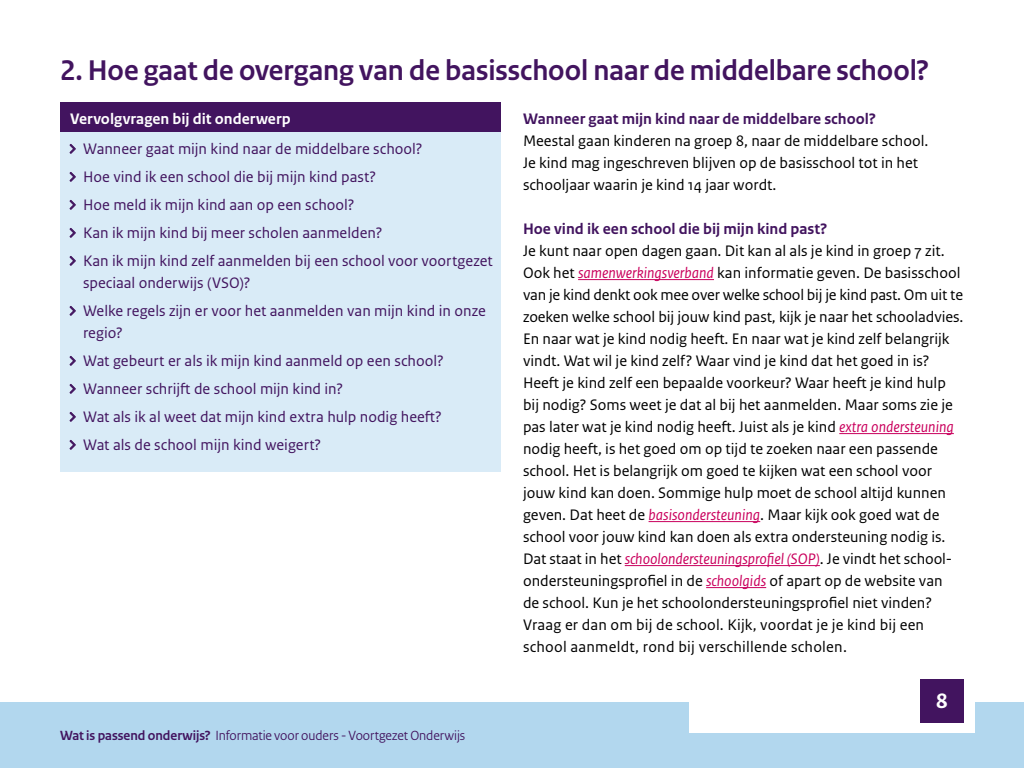
<style>
.page{position:relative;width:1024px;height:768px;background:#fff}
.page>*{position:absolute;margin:0;border:0;box-sizing:border-box;transform-origin:0 0}
.Pagina_Titel{font:700 30px "Rijksoverheid Sans Heading";color:#42145f}
.t1{font:700 22px "Rijksoverheid Sans Text";color:#fff}
.Broodtekst{font:16px/22px "Rijksoverheid Sans Text";color:#000}
.TOC_Paragraaf{font:16px/22px "Rijksoverheid Sans Text";color:#42145f}
.Tussenkop{font:700 16px "Rijksoverheid Sans Text";color:#42145f}
.TOC_Titel_Paragraaf{font:700 16px "Rijksoverheid Sans Text";color:#fff}
.t2{font:14px "Rijksoverheid Sans Heading";letter-spacing:-.005em;color:#42145f}
.s1{font-weight:700}
.s2{font-style:italic;color:#ca005d}
</style>
<div class="page">
<div style="left:60px;top:102px;width:441px;height:30px;background:#42145f"></div>
<div style="left:60px;top:132px;width:441px;height:44px;background:#d9ebf7"></div>
<div style="left:60px;top:160px;width:441px;height:44px;background:#d9ebf7"></div>
<div style="left:60px;top:188px;width:441px;height:44px;background:#d9ebf7"></div>
<div style="left:60px;top:216px;width:441px;height:44px;background:#d9ebf7"></div>
<div style="left:60px;top:244px;width:441px;height:66px;background:#d9ebf7"></div>
<div style="left:60px;top:294px;width:441px;height:66px;background:#d9ebf7"></div>
<div style="left:60px;top:344px;width:441px;height:44px;background:#d9ebf7"></div>
<div style="left:60px;top:372px;width:441px;height:44px;background:#d9ebf7"></div>
<div style="left:60px;top:400px;width:441px;height:44px;background:#d9ebf7"></div>
<div style="left:60px;top:428px;width:441px;height:44px;background:#d9ebf7"></div>
<hr style="left:578px;top:279px;width:136px;height:1px;background:#ca005d">
<hr style="left:839px;top:433px;width:115px;height:1px;background:#ca005d">
<hr style="left:649px;top:521px;width:111px;height:1px;background:#ca005d">
<hr style="left:625px;top:565px;width:195px;height:1px;background:#ca005d">
<hr style="left:706px;top:587px;width:60px;height:1px;background:#ca005d">
<div style="left:0;top:702px;width:1024px;height:66px;background:#b2d7ee"></div>
<div style="left:689px;top:670px;width:286px;height:63px;background:#fff"></div>
<div style="left:920px;top:679px;width:44px;height:44px;background:#42145f"></div>
<h2 class="Pagina_Titel" style="left:60px;top:53px;width:871px">2. Hoe gaat de overgang van de basisschool naar de middelbare school?</h2>
<h3 class="TOC_Titel_Paragraaf" style="left:70px;top:110px;width:222px">Vervolgvragen bij dit onderwerp</h3>
<h4 class="TOC_Paragraaf" style="left:83px;top:138px;width:341px">Wanneer gaat mijn kind naar de middelbare school?</h4>
<h4 class="TOC_Paragraaf" style="left:83px;top:166px;width:295px">Hoe vind ik een school die bij mijn kind past?</h4>
<h4 class="TOC_Paragraaf" style="left:83px;top:194px;width:273px">Hoe meld ik mijn kind aan op een school?</h4>
<h4 class="TOC_Paragraaf" style="left:83px;top:222px;width:301px">Kan ik mijn kind bij meer scholen aanmelden?</h4>
<h4 class="TOC_Paragraaf" style="left:83px;top:250px;width:411px">Kan ik mijn kind zelf aanmelden bij een school voor voortgezet speciaal onderwijs (VSO)?</h4>
<h4 class="TOC_Paragraaf" style="left:83px;top:300px;width:404px">Welke regels zijn er voor het aanmelden van mijn kind in onze regio?</h4>
<h4 class="TOC_Paragraaf" style="left:83px;top:350px;width:362px">Wat gebeurt er als ik mijn kind aanmeld op een school?</h4>
<h4 class="TOC_Paragraaf" style="left:83px;top:378px;width:262px">Wanneer schrijft de school mijn kind in?</h4>
<h4 class="TOC_Paragraaf" style="left:83px;top:406px;width:360px">Wat als ik al weet dat mijn kind extra hulp nodig heeft?</h4>
<h4 class="TOC_Paragraaf" style="left:83px;top:434px;width:240px">Wat als de school mijn kind weigert?</h4>
<p class="t2" style="left:60px;top:728px;width:407px"><span class="s1">Wat is passend onderwijs?</span> Informatie voor ouders - Voortgezet Onderwijs</p>
<h3 class="Tussenkop" style="left:523px;top:110px;width:355px">Wanneer gaat mijn kind naar de middelbare school?</h3>
<p class="Broodtekst" style="left:523px;top:130px;width:407px">Meestal gaan kinderen na groep 8, naar de middelbare school.<br>Je kind mag ingeschreven blijven op de basisschool tot in het schooljaar waarin je kind 14 jaar wordt.</p>
<h3 class="Tussenkop" style="left:523px;top:220px;width:306px">Hoe vind ik een school die bij mijn kind past?</h3>
<p class="Broodtekst" style="left:523px;top:240px;width:442px">Je kunt naar open dagen gaan. Dit kan al als je kind in groep 7 zit.<br>Ook het <span class="s2">samenwerkingsverband</span> kan informatie geven. De basisschool van je kind denkt ook mee over welke school bij je kind past. Om uit te zoeken welke school bij jouw kind past, kijk je naar het schooladvies.<br>En naar wat je kind nodig heeft. En naar wat je kind zelf belangrijk vindt. Wat wil je kind zelf? Waar vind je kind dat het goed in is?<br>Heeft je kind zelf een bepaalde voorkeur? Waar heeft je kind hulp bij nodig? Soms weet je dat al bij het aanmelden. Maar soms zie je pas later wat je kind nodig heeft. Juist als je kind <span class="s2">extra ondersteuning </span>nodig heeft, is het goed om op tijd te zoeken naar een passende school. Het is belangrijk om goed te kijken wat een school voor jouw kind kan doen. Sommige hulp moet de school altijd kunnen geven. Dat heet de <span class="s2">basisondersteuning</span>. Maar kijk ook goed wat de school voor jouw kind kan doen als extra ondersteuning nodig is.<br>Dat staat in het <span class="s2">schoolondersteuningsprofiel (SOP)</span>. Je vindt het school&shy;ondersteuningsprofiel in de <span class="s2">schoolgids</span> of apart op de website van<br>de school. Kun je het schoolondersteuningsprofiel niet vinden?<br>Vraag er dan om bij de school. Kijk, voordat je je kind bij een school aanmeldt, rond bij verschillende scholen.</p>
<h2 class="t1" style="left:936px;top:689px;width:13px">8</h2>
</div>
